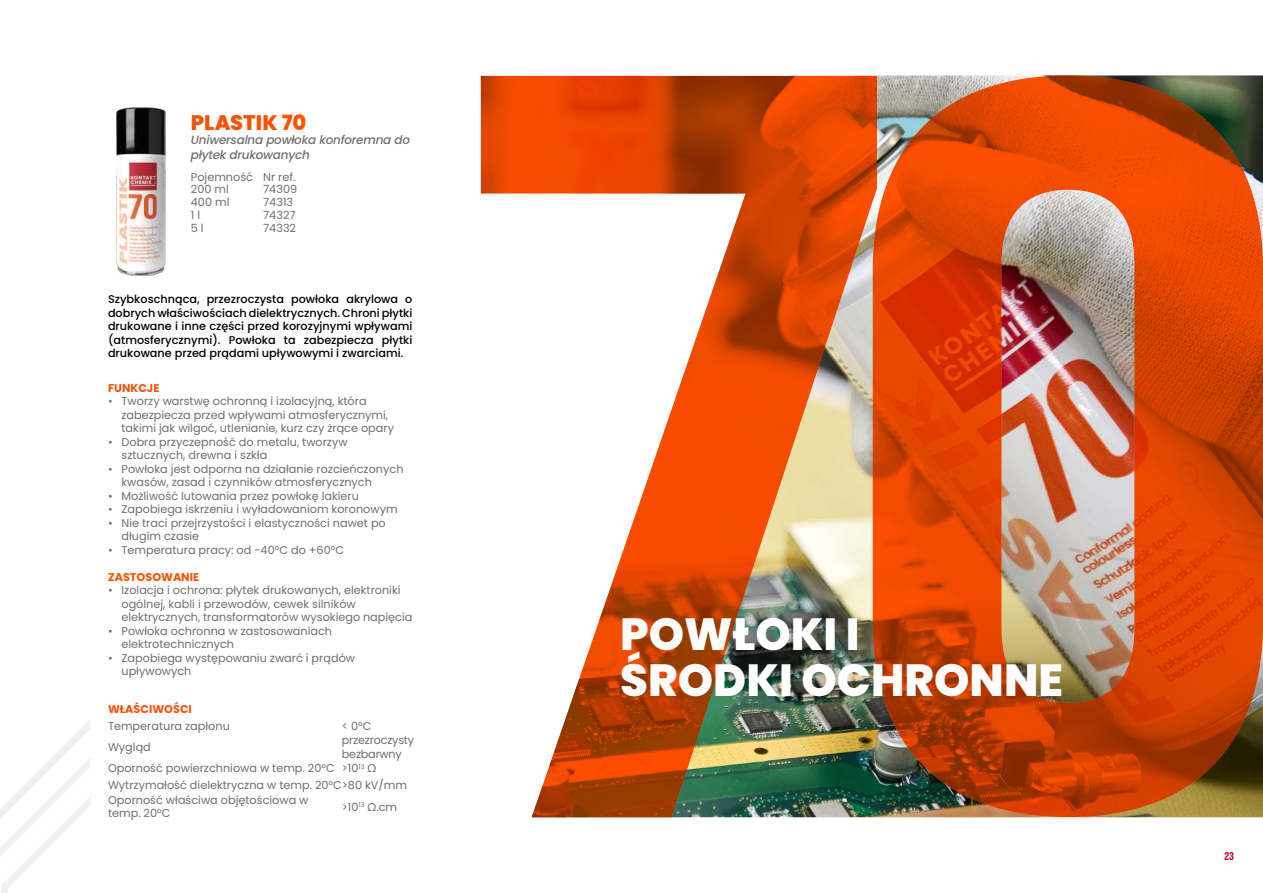
<style>
.page{position:relative;width:1263px;height:893px;background:#fff}
.page>*{position:absolute;margin:0;border:0;box-sizing:border-box;transform-origin:0 0}
.t1{font:800 45px/46.5px "Poppins";color:#fff}
.t2{font:800 21px "Poppins";letter-spacing:-.005em;color:#ff5100}
.t3{font:italic 500 12px/14.4px "Poppins";letter-spacing:-.02em;color:#706f6f}
.t4{font:11.25px/13.5px "Poppins";color:#706f6f}
.t5{font:500 11.25px/13.5px "Poppins";color:#000;text-align:justify}
.t6{font:700 11.25px "Poppins";color:#ff5100}
.t7{font:11.25px "Poppins";letter-spacing:-.02em;color:#706f6f}
.t8{font:11.25px "Bebas Neue Pro Sm E Eb";color:#c00630}
</style>
<div class="page">
<svg style="left:0;top:720px;width:90px;height:173px"></svg>
<img style="left:481px;top:75px;width:782px;height:742px">
<img style="left:116px;top:108px;width:49px;height:168px">
<h2 class="t2" style="left:191px;top:110px;width:117px">PLASTIK 70</h2>
<p class="t3" style="left:191px;top:133px;width:221px">Uniwersalna powłoka konforemna do płytek drukowanych</p>
<p class="t4" style="left:191px;top:170px;width:106px;line-height:12.8px">Pojemność Nr ref.<br>200 ml</p>
<p class="t4" style="left:263px;top:183px;width:35px">74309</p>
<p class="t4" style="left:191px;top:195px;width:40px">400 ml</p>
<p class="t4" style="left:263px;top:195px;width:32px">74313</p>
<p class="t4" style="left:191px;top:208px;width:11px">1 l</p>
<p class="t4" style="left:263px;top:208px;width:34px">74327</p>
<p class="t4" style="left:191px;top:221px;width:14px">5 l</p>
<p class="t4" style="left:263px;top:221px;width:34px">74332</p>
<p class="t5" style="left:108px;top:292px;width:306px">Szybkoschnąca, przezroczysta powłoka akrylowa o dobrych właściwościach dielektrycznych. Chroni płytki drukowane i inne części przed korozyjnymi wpływami (atmosferycznymi). Powłoka ta zabezpiecza płytki drukowane przed prądami upływowymi i zwarciami.</p>
<p class="t6" style="left:108px;top:381px;width:53px">FUNKCJE</p>
<p class="t4" style="left:122px;top:395px;width:274px;text-indent:-14px">• Tworzy warstwę ochronną i izolacyjną, która zabezpiecza przed wpływami atmosferycznymi, takimi jak wilgoć, utlenianie, kurz czy żrące opary</p>
<p class="t4" style="left:122px;top:435px;width:228px;text-indent:-14px">• Dobra przyczepność do metalu, tworzyw sztucznych, drewna i szkła</p>
<p class="t4" style="left:122px;top:462px;width:283px;text-indent:-14px">• Powłoka jest odporna na działanie rozcieńczonych kwasów, zasad i czynników atmosferycznych</p>
<p class="t4" style="left:108px;top:489px;width:252px">• Możliwość lutowania przez powłokę lakieru</p>
<p class="t4" style="left:108px;top:503px;width:291px">• Zapobiega iskrzeniu i wyładowaniom koronowym</p>
<p class="t4" style="left:122px;top:516px;width:266px;text-indent:-14px">• Nie traci przejrzystości i elastyczności nawet po długim czasie</p>
<p class="t4" style="left:108px;top:543px;width:238px">• Temperatura pracy: od -40°C do +60°C</p>
<p class="t6" style="left:108px;top:570px;width:93px">ZASTOSOWANIE</p>
<p class="t4" style="left:122px;top:584px;width:292px;text-indent:-14px">• Izolacja i ochrona: płytek drukowanych, elektroniki ogólnej, kabli i przewodów, cewek silników elektrycznych, transformatorów wysokiego napięcia</p>
<p class="t4" style="left:122px;top:624px;width:212px;text-indent:-14px">• Powłoka ochronna w zastosowaniach elektrotechnicznych</p>
<p class="t4" style="left:122px;top:651px;width:235px;text-indent:-14px">• Zapobiega występowaniu zwarć i prądów upływowych</p>
<p class="t6" style="left:108px;top:702px;width:85px">WŁAŚCIWOŚCI</p>
<p class="t4" style="left:108px;top:719px;width:123px">Temperatura zapłonu</p>
<p class="t4" style="left:342px;top:719px;width:31px">&lt; 0°C</p>
<p class="t4" style="left:108px;top:740px;width:44px">Wygląd</p>
<p class="t7" style="left:342px;top:734px;width:74px">przezroczysty</p>
<p class="t7" style="left:342px;top:747px;width:62px">bezbarwny</p>
<p class="t4" style="left:108px;top:762px;width:270px">Oporność powierzchniowa w temp. 20°C &gt;10<sup>13</sup> Ω</p>
<p class="t4" style="left:108px;top:778px;width:301px;line-height:14px">Wytrzymałość dielektryczna w temp. 20°C&gt;80 kV/mm<br>Oporność właściwa objętościowa w<br>temp. 20°C</p>
<p class="t4" style="left:342px;top:800px;width:57px">&gt;10<sup>13</sup> Ω.cm</p>
<h1 class="t1" style="left:620px;top:611px;width:444px">POWŁOKI I<br>ŚRODKI OCHRONNE</h1>
<p class="t8" style="left:1224px;top:849px;width:11px">23</p>
</div>
